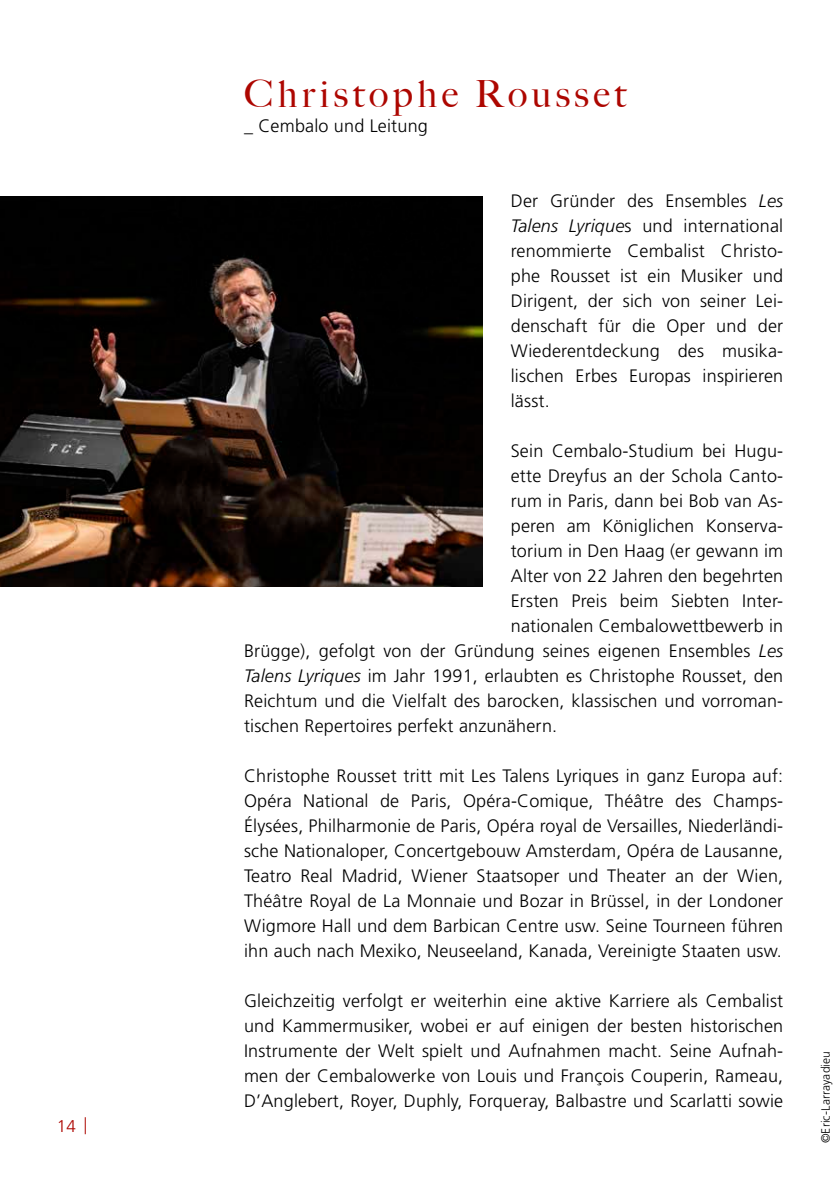
<style>
.page{position:relative;width:840px;height:1191px;background:#fff}
.page>*{position:absolute;margin:0;border:0;box-sizing:border-box;transform-origin:0 0}
.t1{font:500 37.4px "Big Caslon";letter-spacing:.12em;color:#ad0600}
.t2{font:300 18px/25px "Frutiger LT Std";letter-spacing:.01em;color:#000;text-align:justify}
.t3{font:300 17px "Frutiger LT Std";color:#ad0600}
.t4{font:300 12px "Frutiger LT Std";letter-spacing:.01em;color:#000}
.s1{font-style:italic}
</style>
<div class="page">
<svg style="left:85px;top:1117px;width:1px;height:17px"></svg>
<img style="left:0;top:196px;width:482px;height:390px">
<p class="t3" style="left:57px;top:1116px;width:21px">14</p>
<h1 class="t1" style="left:244px;top:63px;width:384px">Christophe Rousset</h1>
<p class="t2" style="left:244px;top:113px;width:185px">_ Cembalo und Leitung</p>
<p class="t2" style="left:510px;top:188px;width:274px">Der Gründer des Ensembles <span class="s1">Les Talens Lyrique</span>s und international renommierte Cembalist Christo&shy;phe Rousset ist ein Musiker und Dirigent, der sich von seiner Lei&shy;denschaft für die Oper und der Wiederentdeckung des musika&shy;lischen Erbes Europas inspirieren lässt.</p>
<p class="t2" style="left:510px;top:438px;width:272px">Sein Cembalo-Studium bei Hugu-</p>
<p class="t2" style="left:510px;top:463px;width:274px">ette Dreyfus an der Schola Canto-</p>
<p class="t2" style="left:510px;top:488px;width:274px">rum in Paris, dann bei Bob van As-</p>
<p class="t2" style="left:510px;top:513px;width:274px">peren am Königlichen Konserva-</p>
<p class="t2" style="left:510px;top:538px;width:274px">torium in Den Haag (er gewann im</p>
<p class="t2" style="left:510px;top:563px;width:274px">Alter von 22 Jahren den begehrten</p>
<p class="t2" style="left:510px;top:588px;width:274px">Ersten Preis beim Siebten Inter-</p>
<p class="t2" style="left:510px;top:613px;width:274px">nationalen Cembalowettbewerb in</p>
<p class="t2" style="left:244px;top:638px;width:540px">Brügge), gefolgt von der Gründung seines eigenen Ensembles <span class="s1">Les</span></p>
<p class="t2" style="left:244px;top:663px;width:540px"><span class="s1">Talens Lyriques</span> im Jahr 1991, erlaubten es Christophe Rousset, den</p>
<p class="t2" style="left:244px;top:688px;width:539px">Reichtum und die Vielfalt des barocken, klassischen und vorroman-</p>
<p class="t2" style="left:244px;top:713px;width:314px">tischen Repertoires perfekt anzunähern.</p>
<p class="t2" style="left:244px;top:763px;width:540px">Christophe Rousset tritt mit Les Talens Lyriques in ganz Europa auf:<br>Opéra National de Paris, Opéra-Comique, Théâtre des Champs-Élysées, Philharmonie de Paris, Opéra royal de Versailles, Niederländi&shy;sche Nationaloper, Concertgebouw Amsterdam, Opéra de Lausanne, Teatro Real Madrid, Wiener Staatsoper und Theater an der Wien, Théâtre Royal de La Monnaie und Bozar in Brüssel, in der Londoner Wigmore Hall und dem Barbican Centre usw. Seine Tourneen führen ihn auch nach Mexiko, Neuseeland, Kanada, Vereinigte Staaten usw.</p>
<p class="t2" style="left:244px;top:988px;width:540px">Gleichzeitig verfolgt er weiterhin eine aktive Karriere als Cembalist und Kammermusiker, wobei er auf einigen der besten historischen Instrumente der Welt spielt und Aufnahmen macht. Seine Aufnah&shy;men der Cembalowerke von Louis und François Couperin, Rameau, D’Anglebert, Royer, Duphly, Forqueray, Balbastre und Scarlatti sowie</p>
<p class="t4" style="left:818px;top:1143px;width:94px;rotate:-90deg">©Eric-Larrayadieu</p>
</div>
